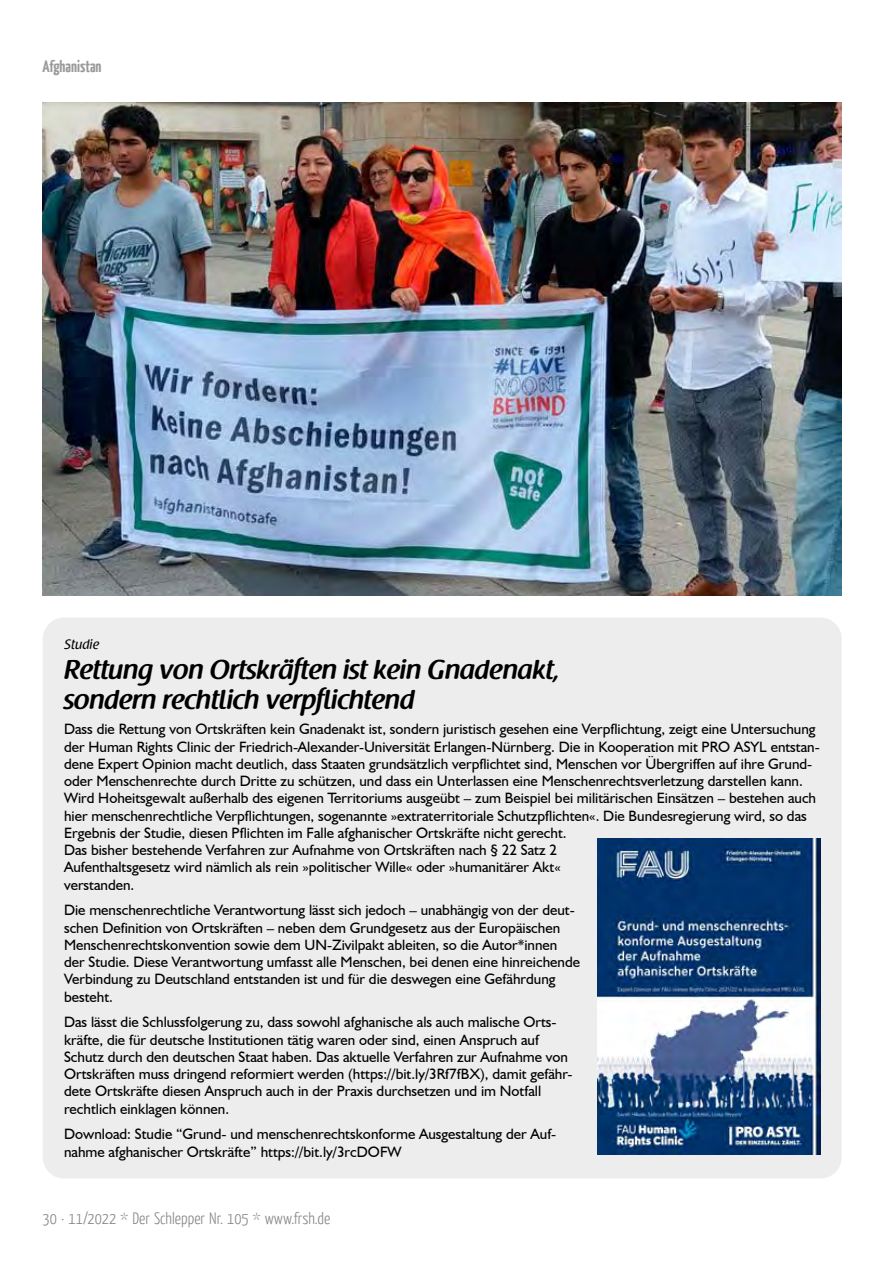
<style>
.page{position:relative;width:893px;height:1263px;background:#fff}
.page>*{position:absolute;margin:0;border:0;box-sizing:border-box;transform-origin:0 0}
.t1{font:600 27px/30px "Raspoutine";color:#000}
.t2{font:300 16.5px "Yanone Kaffeesatz";color:#878787}
.t3{font:700 16.5px "Yanone Kaffeesatz";color:#575756}
.t4{font:15px/17.2px "Humanist 521 BT";color:#000}
.t5{font:13.5px "Raspoutine Classic";color:#000}
</style>
<div class="page">
<div style="left:43px;top:617px;width:799px;height:561px;background:#ededed;border-radius:21px"></div>
<img style="left:43px;top:102px;width:798px;height:493px">
<img style="left:597px;top:839px;width:223px;height:315px">
<p class="t3" style="left:43px;top:55px;width:61px">Afghanistan</p>
<p class="t5" style="left:64px;top:636px;width:37px">Studie</p>
<h1 class="t1" style="left:64px;top:655px;width:497px">Rettung von Ortskräften ist kein Gnadenakt, sondern rechtlich verpflichtend</h1>
<p class="t4" style="left:64px;top:720px;width:757px">Dass die Rettung von Ortskräften kein Gnadenakt ist, sondern juristisch gesehen eine Verpflichtung, zeigt eine Untersuchung der Human Rights Clinic der Friedrich-Alexander-Universität Erlangen-Nürnberg. Die in Kooperation mit PRO ASYL entstan&shy;dene Expert Opinion macht deutlich, dass Staaten grundsätzlich verpflichtet sind, Menschen vor Übergriffen auf ihre Grund&shy;oder Menschenrechte durch Dritte zu schützen, und dass ein Unterlassen eine Menschenrechtsverletzung darstellen kann.<br>Wird Hoheitsgewalt außerhalb des eigenen Territoriums ausgeübt – zum Beispiel bei militärischen Einsätzen – bestehen auch hier menschenrechtliche Verpflichtungen, sogenannte »extraterritoriale Schutzpflichten«. Die Bundesregierung wird, so das Ergebnis der Studie, diesen Pflichten im Falle afghanischer Ortskräfte nicht gerecht.<br>Das bisher bestehende Verfahren zur Aufnahme von Ortskräften nach § 22 Satz 2<br>Aufenthaltsgesetz wird nämlich als rein »politischer Wille« oder »humanitärer Akt«<br>verstanden.</p>
<p class="t4" style="left:64px;top:901px;width:518px">Die menschenrechtliche Verantwortung lässt sich jedoch – unabhängig von der deut&shy;schen Definition von Ortskräften – neben dem Grundgesetz aus der Europäischen Menschenrechtskonvention sowie dem UN-Zivilpakt ableiten, so die Autor*innen der Studie. Diese Verantwortung umfasst alle Menschen, bei denen eine hinreichende Verbindung zu Deutschland entstanden ist und für die deswegen eine Gefährdung besteht.</p>
<p class="t4" style="left:64px;top:1013px;width:510px">Das lässt die Schlussfolgerung zu, dass sowohl afghanische als auch malische Orts&shy;kräfte, die für deutsche Institutionen tätig waren oder sind, einen Anspruch auf Schutz durch den deutschen Staat haben. Das aktuelle Verfahren zur Aufnahme von Ortskräften muss dringend reformiert werden (https://bit.ly/3Rf7fBX), damit gefähr&shy;dete Ortskräfte diesen Anspruch auch in der Praxis durchsetzen und im Notfall rechtlich einklagen können.</p>
<p class="t4" style="left:64px;top:1125px;width:494px">Download: Studie “Grund- und menschenrechtskonforme Ausgestaltung der Auf&shy;nahme afghanischer Ortskräfte” https://bit.ly/3rcDOFW</p>
<p class="t2" style="left:43px;top:1208px;width:289px">30 · 11/2022 * Der Schlepper Nr. 105 * www.frsh.de</p>
</div>
